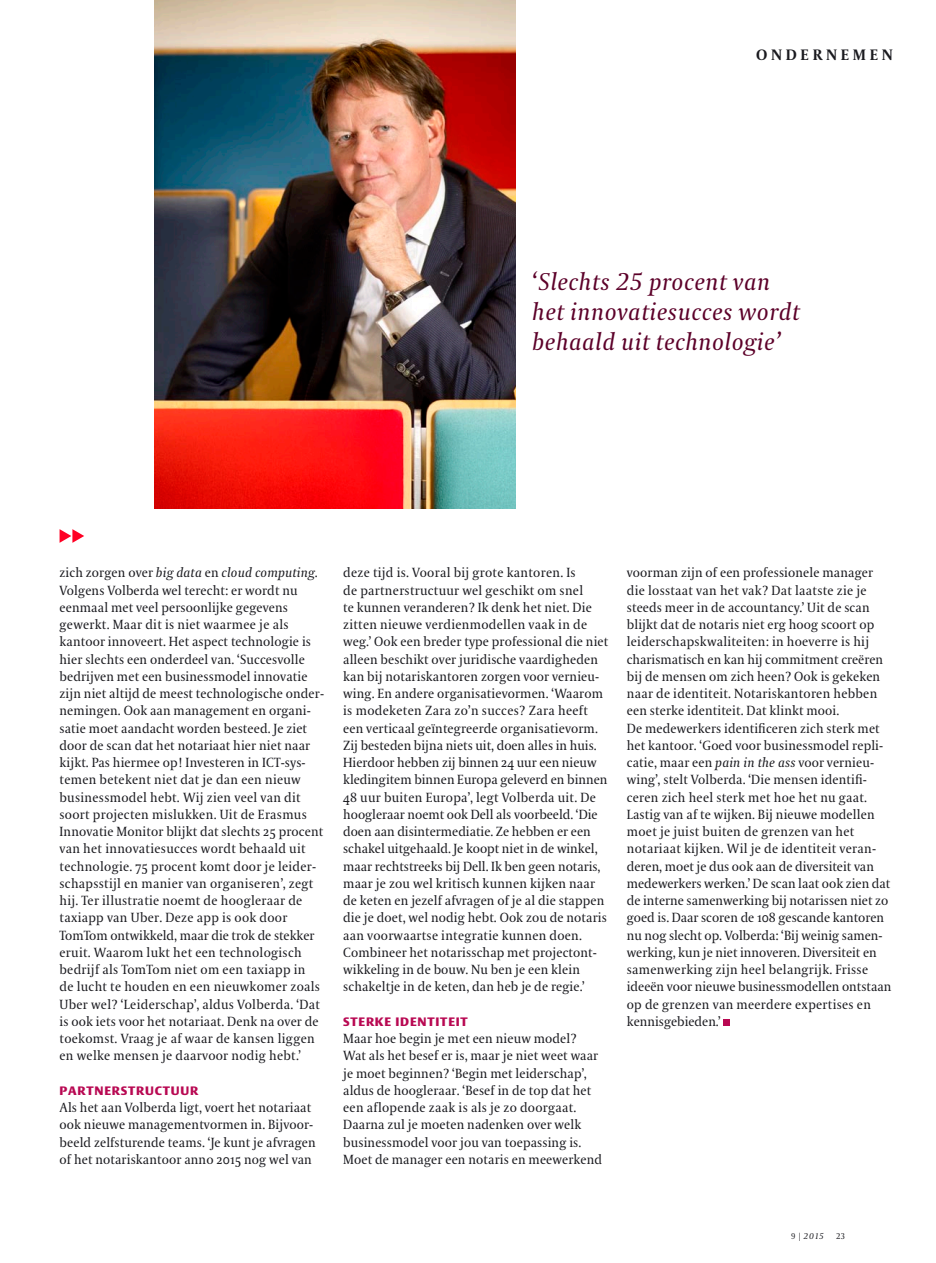
<style>
.page{position:relative;width:936px;height:1263px;background:#fff}
.page>*{position:absolute;margin:0;border:0;box-sizing:border-box;transform-origin:0 0}
.t1{font:italic 24px/30px "VPRO Coranto";letter-spacing:.02em;color:#5c0129}
.t2{font:700 15px "VPRO Coranto";letter-spacing:.25em;color:#1a1a1f}
.t3{font:13.2px/17.2px "VPRO Coranto";letter-spacing:.01em;color:#1a1a1f}
.t4{font:700 12px "VPRO Vesta";letter-spacing:.07em;color:#b80852}
.t5{font:italic 8.25px "VPRO Coranto";color:#1a1a1f}
.t6{font:8.25px "VPRO Coranto Cn";color:#1a1a1f}
.s1{font-style:italic}
.s2{font-family:"VPRO Coranto Cn";font-style:normal}
</style>
<div class="page">
<div style="left:723px;top:1019px;width:6px;height:7px;background:#b80852"></div>
<img style="left:154px;top:0;width:361px;height:508px">
<svg style="left:60px;top:529px;width:24px;height:14px"></svg>
<p class="t2" style="left:756px;top:45px;width:138px">ONDERNEMEN</p>
<h1 class="t1" style="left:532px;top:267px;width:269px">‘Slechts 25 procent van het innovatiesucces wordt behaald uit technologie’</h1>
<p class="t3" style="left:60px;top:564px;width:266px">zich zorgen over <span class="s1">big data</span> en <span class="s1">cloud computing</span>.<br>Volgens Volberda wel terecht: er wordt nu eenmaal met veel persoonlijke gegevens gewerkt. Maar dit is niet waarmee je als kantoor innoveert. Het aspect technologie is hier slechts een onderdeel van. ‘Succesvolle bedrijven met een businessmodel innovatie zijn niet altijd de meest technologische onder&shy;nemingen. Ook aan management en organi&shy;satie moet aandacht worden besteed. Je ziet door de scan dat het notariaat hier niet naar kijkt. Pas hiermee op! Investeren in ICT-sys&shy;temen betekent niet dat je dan een nieuw businessmodel hebt. Wij zien veel van dit soort projecten mislukken. Uit de Erasmus Innovatie Monitor blijkt dat slechts 25 procent van het innovatiesucces wordt behaald uit technologie. 75 procent komt door je leider&shy;schapsstijl en manier van organiseren’, zegt hij. Ter illustratie noemt de hoogleraar de taxiapp van Uber. Deze app is ook door TomTom ontwikkeld, maar die trok de stekker eruit. Waarom lukt het een technologisch bedrijf als TomTom niet om een taxiapp in<br>de lucht te houden en een nieuwkomer zoals Uber wel? ‘Leiderschap’, aldus Volberda. ‘Dat is ook iets voor het notariaat. Denk na over de toekomst. Vraag je af waar de kansen liggen en welke mensen je daarvoor nodig hebt.’</p>
<p class="t4" style="left:60px;top:1085px;width:140px">PARTNERSTRUCTUUR</p>
<p class="t3" style="left:60px;top:1099px;width:258px">Als het aan Volberda ligt, voert het notariaat ook nieuwe managementvormen in. Bijvoor&shy;beeld zelfsturende teams. ‘Je kunt je afvragen of het notariskantoor anno 2015 nog wel van</p>
<p class="t3" style="left:343px;top:564px;width:267px">deze tijd is. Vooral bij grote kantoren. Is<br>de partnerstructuur wel geschikt om snel<br>te kunnen veranderen? Ik denk het niet. Die zitten nieuwe verdienmodellen vaak in de weg.’ Ook een breder type professional die niet alleen beschikt over juridische vaardigheden kan bij notariskantoren zorgen voor vernieu&shy;wing. En andere organisatievormen. ‘Waarom is modeketen Zara zo’n succes? Zara heeft een verticaal geïntegreerde organisatievorm.<br>Zij besteden bijna niets uit, doen alles in huis.<br>Hierdoor hebben zij binnen 24 uur een nieuw kledingitem binnen Europa geleverd en binnen 48 uur buiten Europa’, legt Volberda uit. De hoogleraar noemt ook Dell als voorbeeld. ‘Die doen aan disintermediatie. Ze hebben er een schakel uitgehaald. Je koopt niet in de winkel, maar rechtstreeks bij Dell. Ik ben geen notaris, maar je zou wel kritisch kunnen kijken naar de keten en jezelf afvragen of je al die stappen die je doet, wel nodig hebt. Ook zou de notaris aan voorwaartse integratie kunnen doen.<br>Combineer het notarisschap met projectont&shy;wikkeling in de bouw. Nu ben je een klein schakeltje in de keten, dan heb je de regie.’</p>
<p class="t4" style="left:343px;top:1016px;width:126px">STERKE IDENTITEIT</p>
<p class="t3" style="left:343px;top:1030px;width:260px">Maar hoe begin je met een nieuw model?<br>Wat als het besef er is, maar je niet weet waar je moet beginnen? ‘Begin met leiderschap’, aldus de hoogleraar. ‘Besef in de top dat het een aflopende zaak is als je zo doorgaat.<br>Daarna zul je moeten nadenken over welk businessmodel voor jou van toepassing is.<br>Moet de manager een notaris en meewerkend</p>
<p class="t3" style="left:626px;top:564px;width:266px">voorman zijn of een professionele manager die losstaat van het vak? Dat laatste zie je steeds meer in de accountancy.’ Uit de scan blijkt dat de notaris niet erg hoog scoort op leiderschapskwaliteiten: in hoeverre is hij charismatisch en kan hij commitment creëren bij de mensen om zich heen? Ook is gekeken naar de identiteit. Notariskantoren hebben een sterke identiteit. Dat klinkt mooi.<br>De medewerkers identificeren zich sterk met het kantoor. ‘Goed voor businessmodel repli&shy;catie, maar een <span class="s1">pain in the ass</span> voor vernieu&shy;wing’, stelt Volberda. ‘Die mensen identifi&shy;ceren zich heel sterk met hoe het nu gaat.<br>Lastig van af te wijken. Bij nieuwe modellen moet je juist buiten de grenzen van het notariaat kijken. Wil je de identiteit veran&shy;deren, moet je dus ook aan de diversiteit van medewerkers werken.’ De scan laat ook zien dat de interne samenwerking bij notarissen niet zo goed is. Daar scoren de 108 gescande kantoren nu nog slecht op. Volberda: ‘Bij weinig samen&shy;werking, kun je niet innoveren. Diversiteit en samenwerking zijn heel belangrijk. Frisse ideeën voor nieuwe businessmodellen ontstaan op de grenzen van meerdere expertises en kennisgebieden.’</p>
<p class="t5" style="left:791px;top:1231px;width:34px"><span class="s2">9 |</span> 2015</p>
<p class="t6" style="left:836px;top:1231px;width:10px">23</p>
</div>
